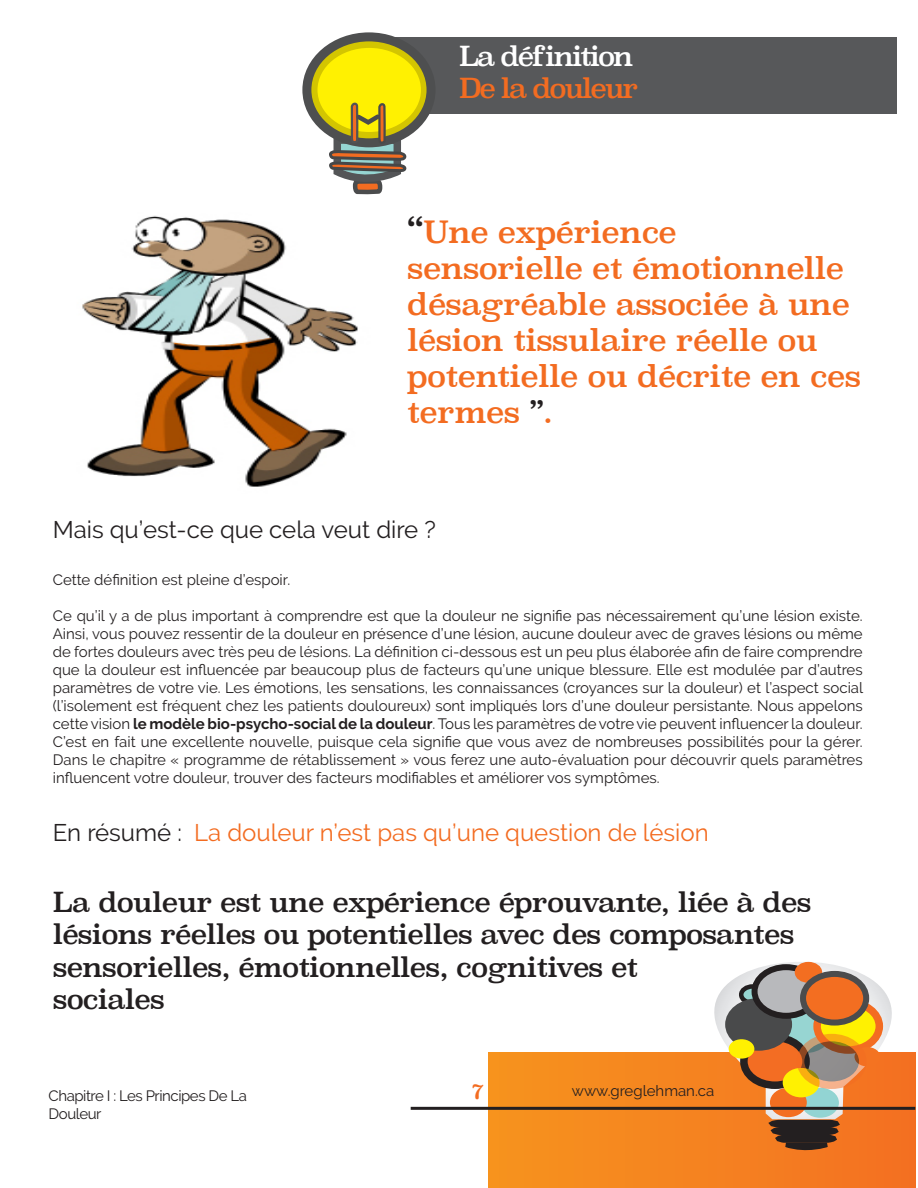
<style>
.page{position:relative;width:918px;height:1188px;background:#fff}
.page>*{position:absolute;margin:0;border:0;box-sizing:border-box;transform-origin:0 0}
.t1{font:30px/36px "Superclarendon";letter-spacing:-.02em;color:#f36c21}
.t2{font:27px/32.4px "Superclarendon";letter-spacing:-.03em;color:#231f20}
.heading_4{font:27px "Superclarendon";letter-spacing:-.08em;color:#fff}
.heading_4-2{font:27px "Superclarendon";letter-spacing:-.08em;color:#f36c21}
.t3{font:24px "Raleway";color:#f36c21}
.t4{font:24px "Raleway";color:#231f20}
.t5{font:21px "Superclarendon";color:#f36c21}
.t6{font:15px/18px "Raleway";color:#231f20;text-align:justify}
.t7{font:15px "Raleway";letter-spacing:-.03em;color:#231f20}
.s1{font-size:34.5px;color:#231f20}
.s2{color:#231f20}
.s3{font-weight:700}
</style>
<div class="page">
<div style="left:488px;top:1053px;width:427px;height:135px;background:linear-gradient(to right,#f6941e,#f37022)"></div>
<svg style="left:563px;top:961px;width:353px;height:158px"></svg>
<svg style="left:741px;top:986px;width:23px;height:17px"></svg>
<div style="left:739px;top:984px;width:27px;height:21px;border:4px solid #231f20;border-radius:50%"></div>
<div style="left:778px;top:1007px;width:55px;height:46px;background:#96d5d2;border-radius:50%"></div>
<svg style="left:764px;top:1117px;width:81px;height:35px"></svg>
<div style="left:744px;top:1038px;width:62px;height:47px;background:#f36c21;border-radius:50%"></div>
<div style="left:740px;top:1034px;width:70px;height:55px;border:8px solid #231f20;border-radius:50%"></div>
<div style="left:802px;top:1089px;width:36px;height:28px;background:#92d4d3;border-radius:50%"></div>
<div style="left:801px;top:1088px;width:38px;height:30px;border:2px solid #92d4d1;border-radius:50%"></div>
<div style="left:770px;top:1088px;width:37px;height:29px;background:#f36e21;border-radius:50%"></div>
<div style="left:783px;top:1068px;width:37px;height:29px;background:#fff101;border-radius:50%"></div>
<svg style="left:817px;top:1002px;width:62px;height:48px"></svg>
<div style="left:813px;top:999px;width:70px;height:55px;border:8px solid #f36c21;border-radius:50%"></div>
<div style="left:725px;top:998px;width:67px;height:53px;background:#494a4b;border-radius:50%"></div>
<div style="left:755px;top:967px;width:63px;height:49px;background:#b8b9bc;border-radius:50%"></div>
<div style="left:752px;top:964px;width:69px;height:55px;border:6px solid #231f20;border-radius:50%"></div>
<div style="left:855px;top:1047px;width:25px;height:19px;background:#f47321;border-radius:50%"></div>
<div style="left:729px;top:1039px;width:25px;height:20px;background:#fff101;border-radius:50%"></div>
<div style="left:797px;top:964px;width:23px;height:17px;background:#f36e21;border-radius:50%"></div>
<div style="left:795px;top:962px;width:27px;height:21px;border:4px solid #f36e21;border-radius:50%"></div>
<svg style="left:801px;top:1038px;width:62px;height:47px;fill:#8f8d8d"></svg>
<div style="left:797px;top:1034px;width:70px;height:55px;border:8px solid #f36c21;border-radius:50%"></div>
<div style="left:803px;top:974px;width:63px;height:49px;background:#f36e21;border-radius:50%"></div>
<div style="left:800px;top:971px;width:69px;height:55px;border:6px solid #4b4c4d;border-radius:50%"></div>
<hr style="left:411px;top:1107px;width:504px;height:3px;background:#231f20">
<div style="left:391px;top:37px;width:506px;height:77px;background:#57585a"></div>
<svg style="left:307px;top:37px;width:124px;height:106px"></svg>
<div style="left:302px;top:32px;width:134px;height:115px;border:9px solid #4e4f50;border-radius:50%"></div>
<div style="left:318px;top:48px;width:103px;height:84px;background:#fff101;border-radius:50%"></div>
<svg style="left:327px;top:32px;width:80px;height:163px"></svg>
<img style="left:82px;top:215px;width:276px;height:272px">
<p class="heading_4" style="left:459px;top:38px;width:176px">La définition</p>
<p class="heading_4-2" style="left:459px;top:70px;width:181px">De la douleur</p>
<p class="t1" style="left:407px;top:216px;width:455px"><span class="s1">“</span>Une expérience<br>sensorielle et émotionnelle désagréable associée à une lésion tissulaire réelle ou potentielle ou décrite en ces termes <span class="s2">”</span>.</p>
<p class="t4" style="left:53px;top:516px;width:385px">Mais qu’est-ce que cela veut dire ?</p>
<p class="t6" style="left:53px;top:571px;width:239px">Cette définition est pleine d’espoir.</p>
<p class="t6" style="left:53px;top:607px;width:812px">Ce qu’il y a de plus important à comprendre est que la douleur ne signifie pas nécessairement qu’une lésion existe.<br>Ainsi, vous pouvez ressentir de la douleur en présence d’une lésion, aucune douleur avec de graves lésions ou même de fortes douleurs avec très peu de lésions. La définition ci-dessous est un peu plus élaborée afin de faire comprendre que la douleur est influencée par beaucoup plus de facteurs qu’une unique blessure. Elle est modulée par d’autres paramètres de votre vie. Les émotions, les sensations, les connaissances (croyances sur la douleur) et l’aspect social (l’isolement est fréquent chez les patients douloureux) sont impliqués lors d’une douleur persistante. Nous appelons cette vision <span class="s3">le modèle bio-psycho-social de la douleur</span>. Tous les paramètres de votre vie peuvent influencer la douleur.<br>C’est en fait une excellente nouvelle, puisque cela signifie que vous avez de nombreuses possibilités pour la gérer.<br>Dans le chapitre « programme de rétablissement » vous ferez une auto-évaluation pour découvrir quels paramètres influencent votre douleur, trouver des facteurs modifiables et améliorer vos symptômes.</p>
<p class="t3" style="left:53px;top:818px;width:657px"><span class="s2">En résumé :</span> La douleur n’est pas qu’une question de lésion</p>
<p class="t2" style="left:53px;top:888px;width:760px">La douleur est une expérience éprouvante, liée à des lésions réelles ou potentielles avec des composantes sensorielles, émotionnelles, cognitives et<br>sociales</p>
<h3 class="t5" style="left:472px;top:1077px;width:14px">7</h3>
<p class="t7" style="left:49px;top:1087px;width:200px">Chapitre I : Les Principes De La</p>
<p class="t6" style="left:572px;top:1081px;width:144px">www.greglehman.ca</p>
<p class="t7" style="left:49px;top:1105px;width:54px">Douleur</p>
</div>
